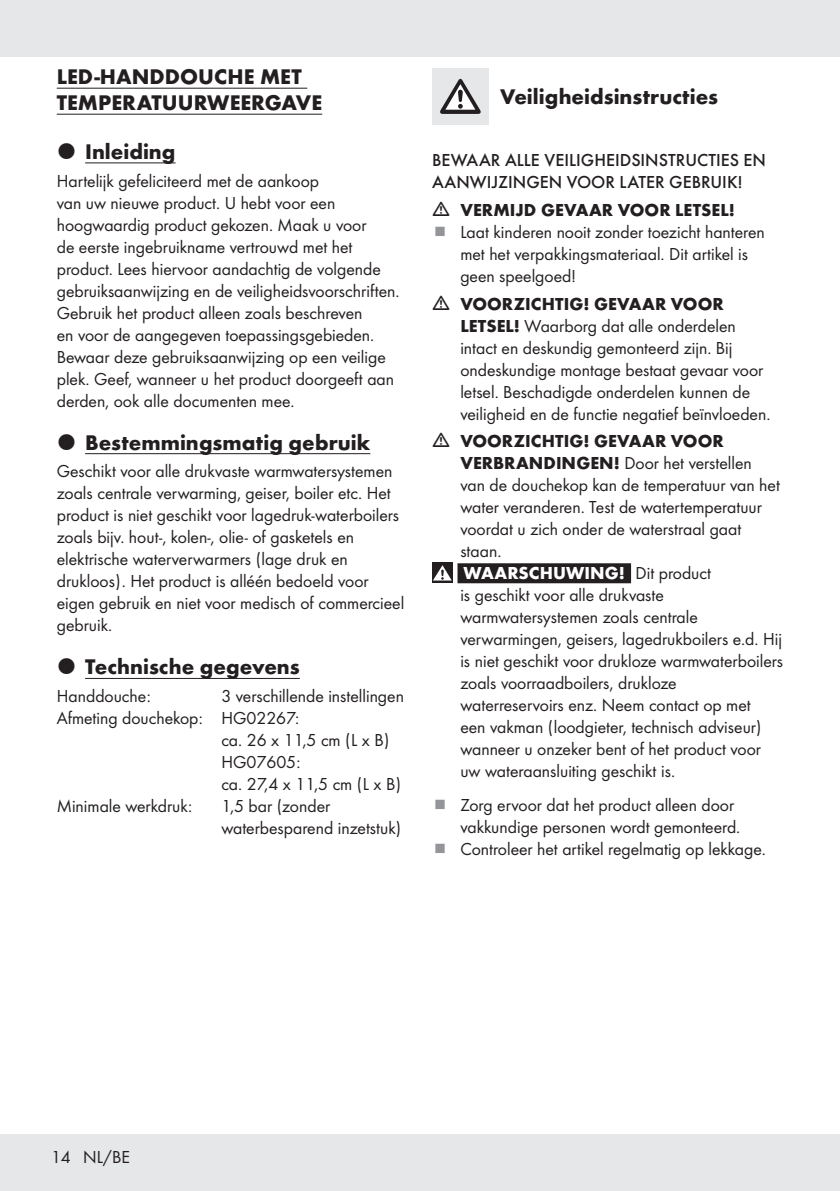
<style>
.page{position:relative;width:840px;height:1191px;background:#fff}
.page>*{position:absolute;margin:0;border:0;box-sizing:border-box;transform-origin:0 0}
.Product_Name{font:700 22px/26px "Futura";color:#231f20}
.Headline-01{font:700 22px "Futura";color:#231f20}
.Body{font:18px/22px "Futura Boo";color:#231f20}
.Indent{font:18px/22px "Futura Boo";color:#231f20}
.Body-2{font:500 18px/22px "Futura";color:#231f20}
.t1{font:700 18px "Futura";color:#231f20}
.s1{font-family:"Futura";font-weight:700}
.s2{font-family:"Futura";font-weight:700;color:#fff}
</style>
<div class="page">
<div style="left:0;top:0;width:839px;height:57px;background:#e6e7e9"></div>
<div style="left:0;top:1134px;width:839px;height:57px;background:#e6e7e9"></div>
<hr style="left:57px;top:88px;width:250px;height:1px;background:#231f20">
<hr style="left:57px;top:114px;width:265px;height:1px;background:#231f20">
<hr style="left:85px;top:162px;width:90px;height:1px;background:#231f20">
<hr style="left:85px;top:453px;width:285px;height:1px;background:#231f20">
<hr style="left:85px;top:678px;width:214px;height:1px;background:#231f20">
<div style="left:457px;top:563px;width:173px;height:20px;background:#231f20"></div>
<div style="left:432px;top:68px;width:56px;height:57px;background:#e6e7e9"></div>
<svg style="left:440px;top:79px;width:40px;height:35px"></svg>
<svg style="left:432px;top:562px;width:21px;height:21px"></svg>
<svg style="left:432px;top:565px;width:19px;height:15px"></svg>
<p class="Product_Name" style="left:57px;top:62px;width:267px">LED-HANDDOUCHE MET<br>TEMPERATUURWEERGAVE</p>
<p class="Product_Name" style="left:85px;top:137px;width:92px">Inleiding</p>
<p class="Body" style="left:57px;top:169px;width:344px">Hartelijk gefeliciteerd met de aankoop<br>van uw nieuwe product. U hebt voor een hoogwaardig product gekozen. Maak u voor<br>de eerste ingebruikname vertrouwd met het product. Lees hiervoor aandachtig de volgende gebruiksaanwijzing en de veiligheidsvoorschriften.<br>Gebruik het product alleen zoals beschreven<br>en voor de aangegeven toepassingsgebieden.<br>Bewaar deze gebruiksaanwijzing op een veilige plek. Geef, wanneer u het product doorgeeft aan derden, ook alle documenten mee.</p>
<p class="Product_Name" style="left:85px;top:427px;width:286px">Bestemmingsmatig gebruik</p>
<p class="Body" style="left:57px;top:459px;width:349px">Geschikt voor alle drukvaste warmwatersystemen zoals centrale verwarming, geiser, boiler etc. Het product is niet geschikt voor lagedruk-waterboilers zoals bijv. hout-, kolen-, olie- of gasketels en elektrische waterverwarmers (lage druk en drukloos). Het product is alléén bedoeld voor eigen gebruik en niet voor medisch of commercieel gebruik.</p>
<p class="Product_Name" style="left:85px;top:652px;width:216px">Technische gegevens</p>
<p class="Body" style="left:57px;top:684px;width:96px">Handdouche:</p>
<p class="Body" style="left:221px;top:684px;width:184px">3 verschillende instellingen</p>
<p class="Body" style="left:221px;top:706px;width:169px;text-indent:-164px">Afmeting douchekop: HG02267:<br>ca. 26 x 11,5 cm (L x B)</p>
<p class="Body" style="left:221px;top:750px;width:181px">HG07605:<br>ca. 27,4 x 11,5 cm (L x B)</p>
<p class="Body" style="left:57px;top:794px;width:137px">Minimale werkdruk:</p>
<p class="Body" style="left:221px;top:794px;width:181px">1,5 bar (zonder waterbesparend inzetstuk)</p>
<p class="Headline-01" style="left:500px;top:81px;width:219px">Veiligheidsinstructies</p>
<p class="Body-2" style="left:432px;top:148px;width:335px">BEWAAR ALLE VEILIGHEIDSINSTRUCTIES EN<br>AANWIJZINGEN VOOR LATER GEBRUIK!</p>
<p class="t1" style="left:460px;top:196px;width:276px">VERMIJD GEVAAR VOOR LETSEL!</p>
<p class="Body" style="left:460px;top:220px;width:306px">Laat kinderen nooit zonder toezicht hanteren met het verpakkingsmateriaal. Dit artikel is geen speelgoed!</p>
<p class="Body" style="left:460px;top:291px;width:311px"><span class="s1">VOORZICHTIG! GEVAAR VOOR LETSEL!</span> Waarborg dat alle onderdelen intact en deskundig gemonteerd zijn. Bij ondeskundige montage bestaat gevaar voor letsel. Beschadigde onderdelen kunnen de veiligheid en de functie negatief beïnvloeden.</p>
<p class="Body" style="left:460px;top:429px;width:321px"><span class="s1">VOORZICHTIG! GEVAAR VOOR<br>VERBRANDINGEN!</span> Door het verstellen van de douchekop kan de temperatuur van het water veranderen. Test de watertemperatuur voordat u zich onder de waterstraal gaat staan.</p>
<p class="Indent" style="left:460px;top:561px;width:324px"><span class="s2">WAARSCHUWING!</span> Dit product<br>is geschikt voor alle drukvaste warmwatersystemen zoals centrale verwarmingen, geisers, lagedrukboilers e.d. Hij is niet geschikt voor drukloze warmwaterboilers zoals voorraadboilers, drukloze waterreservoirs enz. Neem contact op met<br>een vakman (loodgieter, technisch adviseur) wanneer u onzeker bent of het product voor uw wateraansluiting geschikt is.</p>
<p class="Body" style="left:460px;top:792px;width:281px">Zorg ervoor dat het product alleen door vakkundige personen wordt gemonteerd.</p>
<p class="Body" style="left:460px;top:836px;width:307px">Controleer het artikel regelmatig op lekkage.</p>
<p class="Body" style="left:51px;top:1145px;width:80px">14 NL/BE</p>
</div>
